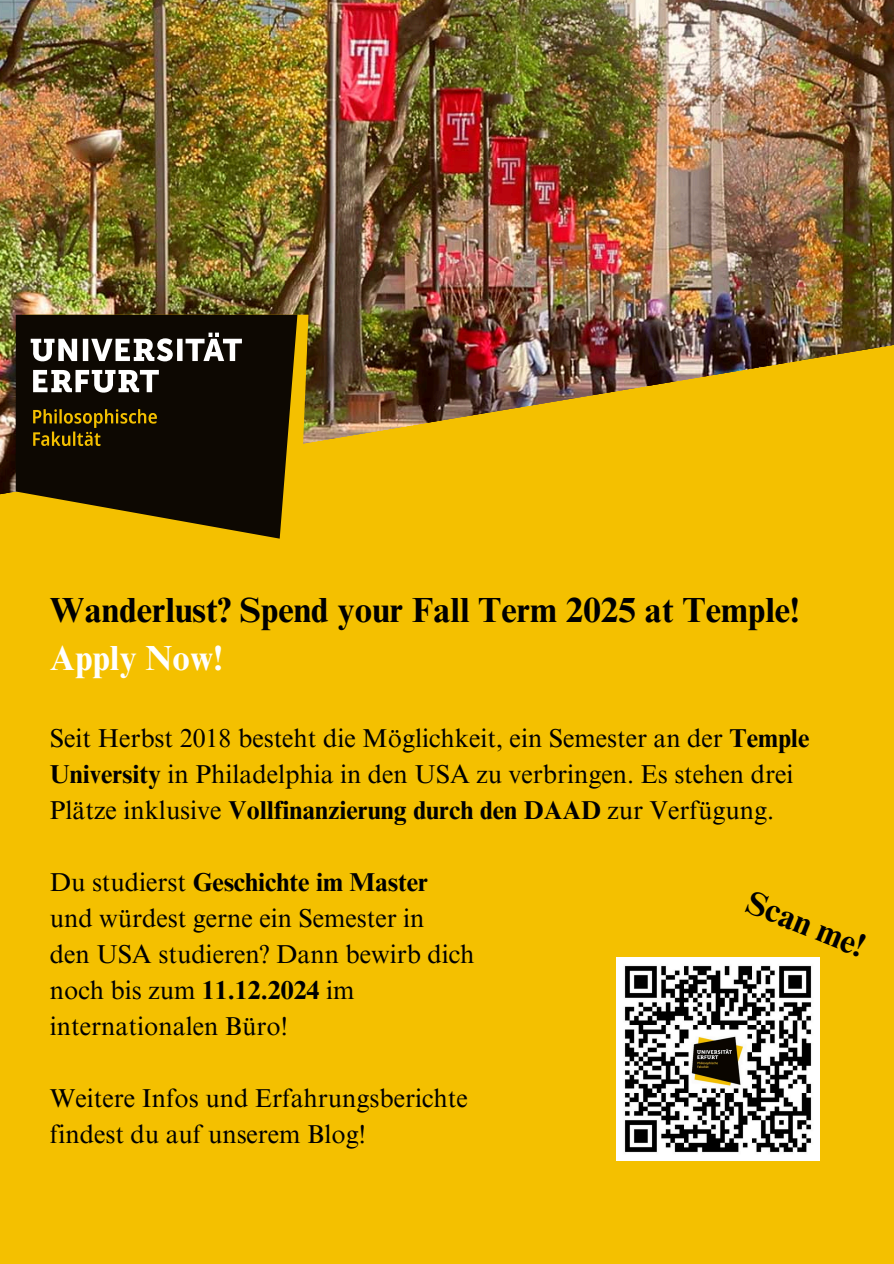
<style>
.page{position:relative;width:894px;height:1264px;background:#fff}
.page>*{position:absolute;margin:0;border:0;box-sizing:border-box;transform-origin:0 0}
.t1{font:700 34.95px "Times NRMT Pro";color:#000}
.t2{font:700 34.95px "Times NRMT Pro";color:#fff}
.t3{font:700 33px "Times NRMT Pro";color:#000}
.t4{font:25.95px/36px "Times NRMT Pro";color:#000}
.t5{font:700 25.95px "Times NRMT Pro";color:#000}
.s1{font-weight:700}
.s2{font-weight:400}
</style>
<div class="page">
<img style="left:0;top:0;width:893px;height:343px">
<div style="left:0;top:343px;width:893px;height:920px;background:#f4c000"></div>
<svg style="left:297px;top:315px;width:11px;height:199px;fill:#f4c000"></svg>
<svg style="left:16px;top:315px;width:281px;height:223px;fill:#0d0802"></svg>
<svg style="left:33px;top:370px;width:126px;height:22px"></svg>
<svg style="left:31px;top:332px;width:211px;height:29px"></svg>
<svg style="left:33px;top:409px;width:124px;height:37px"></svg>
<img style="left:616px;top:957px;width:203px;height:203px">
<h1 class="t1" style="left:50px;top:597px;width:751px">Wanderlust? Spend your Fall Term 2025 at Temple!</h1>
<h1 class="t2" style="left:50px;top:645px;width:174px">Apply Now!</h1>
<p class="t4" style="left:50px;top:723px;width:760px">Seit Herbst 2018 besteht die Möglichkeit, ein Semester an der <span class="s1">Temple<br>University</span> in Philadelphia in den USA zu verbringen. Es stehen drei<br>Plätze inklusive <span class="s1">Vollfinanzierung durch den DAAD</span> zur Verfügung.</p>
<h1 class="t5" style="left:50px;top:872px;width:379px"><span class="s2">Du studierst</span> Geschichte im Master</h1>
<p class="t4" style="left:50px;top:903px;width:376px">und würdest gerne ein Semester in</p>
<p class="t4" style="left:50px;top:939px;width:426px">den USA studieren? Dann bewirb dich</p>
<p class="t4" style="left:50px;top:975px;width:306px">noch bis zum <span class="s1">11.12.2024</span> im</p>
<p class="t4" style="left:50px;top:1011px;width:239px">internationalen Büro!</p>
<p class="t4" style="left:50px;top:1083px;width:419px">Weitere Infos und Erfahrungsberichte</p>
<p class="t4" style="left:50px;top:1119px;width:317px">findest du auf unserem Blog!</p>
<p class="t3" style="left:752px;top:888px;width:126px;rotate:22deg">Scan me!</p>
</div>
